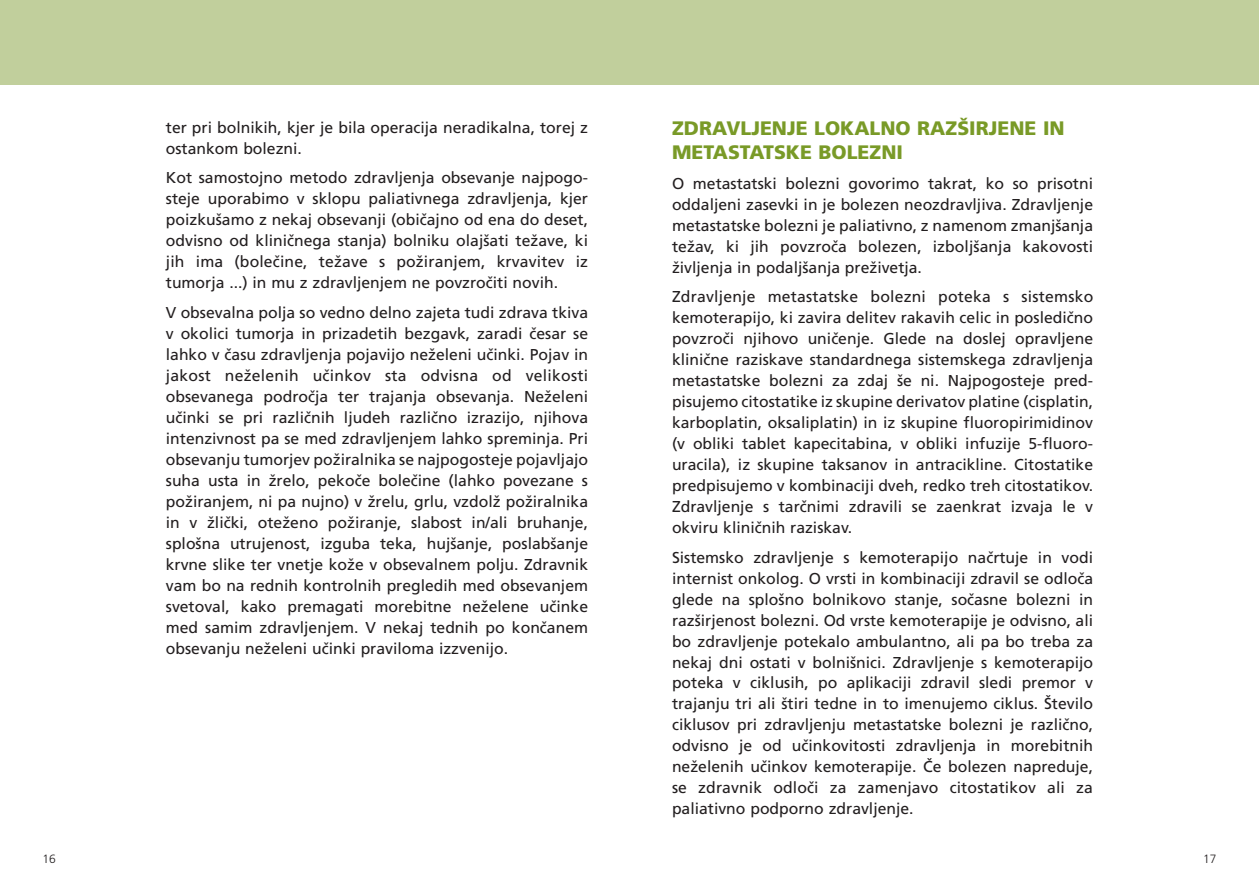
<style>
.page{position:relative;width:1259px;height:893px;background:#fff}
.page>*{position:absolute;margin:0;border:0;box-sizing:border-box;transform-origin:0 0}
.t1{font:900 19.5px/24px "Frutiger CE";color:#799a27}
.t2{font:15.75px/21px "Frutiger CE";color:#231f20;text-align:justify}
.t3{font:300 12px "Frutiger CE";color:#231f20}
</style>
<div class="page">
<div style="left:0;top:0;width:1259px;height:85px;background:#c1cf9c"></div>
<p class="t2" style="left:166px;top:117px;width:424px">ter pri bolnikih, kjer je bila operacija neradikalna, torej z ostankom bolezni.</p>
<p class="t2" style="left:166px;top:167px;width:424px">Kot samostojno metodo zdravljenja obsevanje najpogo&shy;steje uporabimo v sklopu paliativnega zdravljenja, kjer poizkušamo z nekaj obsevanji (običajno od ena do deset, odvisno od kliničnega stanja) bolniku olajšati težave, ki jih ima (bolečine, težave s požiranjem, krvavitev iz tumorja ...) in mu z zdravljenjem ne povzročiti novih.</p>
<p class="t2" style="left:166px;top:302px;width:424px">V obsevalna polja so vedno delno zajeta tudi zdrava tkiva v okolici tumorja in prizadetih bezgavk, zaradi česar se lahko v času zdravljenja pojavijo neželeni učinki. Pojav in jakost neželenih učinkov sta odvisna od velikosti obsevanega področja ter trajanja obsevanja. Neželeni učinki se pri različnih ljudeh različno izrazijo, njihova intenzivnost pa se med zdravljenjem lahko spreminja. Pri obsevanju tumorjev požiralnika se najpogosteje pojavljajo suha usta in žrelo, pekoče bolečine (lahko povezane s požiranjem, ni pa nujno) v žrelu, grlu, vzdolž požiralnika in v žlički, oteženo požiranje, slabost in/ali bruhanje, splošna utrujenost, izguba teka, hujšanje, poslabšanje krvne slike ter vnetje kože v obsevalnem polju. Zdravnik vam bo na rednih kontrolnih pregledih med obsevanjem svetoval, kako premagati morebitne neželene učinke med samim zdravljenjem. V nekaj tednih po končanem obsevanju neželeni učinki praviloma izzvenijo.</p>
<p class="t1" style="left:672px;top:116px;width:394px">ZDRAVLJENJE LOKALNO RAZŠIRJENE IN<br>METASTATSKE BOLEZNI</p>
<p class="t2" style="left:672px;top:173px;width:423px">O metastatski bolezni govorimo takrat, ko so prisotni oddaljeni zasevki in je bolezen neozdravljiva. Zdravljenje metastatske bolezni je paliativno, z namenom zmanjšanja težav, ki jih povzroča bolezen, izboljšanja kakovosti življenja in podaljšanja preživetja.</p>
<p class="t2" style="left:672px;top:286px;width:423px">Zdravljenje metastatske bolezni poteka s sistemsko kemoterapijo, ki zavira delitev rakavih celic in posledično povzroči njihovo uničenje. Glede na doslej opravljene klinične raziskave standardnega sistemskega zdravljenja metastatske bolezni za zdaj še ni. Najpogosteje pred&shy;pisujemo citostatike iz skupine derivatov platine (cisplatin, karboplatin, oksaliplatin) in iz skupine fluoropirimidinov (v obliki tablet kapecitabina, v obliki infuzije 5-fluoro&shy;uracila), iz skupine taksanov in antracikline. Citostatike predpisujemo v kombinaciji dveh, redko treh citostatikov.<br>Zdravljenje s tarčnimi zdravili se zaenkrat izvaja le v okviru kliničnih raziskav.</p>
<p class="t2" style="left:672px;top:546px;width:422px">Sistemsko zdravljenje s kemoterapijo načrtuje in vodi internist onkolog. O vrsti in kombinaciji zdravil se odloča glede na splošno bolnikovo stanje, sočasne bolezni in razširjenost bolezni. Od vrste kemoterapije je odvisno, ali bo zdravljenje potekalo ambulantno, ali pa bo treba za nekaj dni ostati v bolnišnici. Zdravljenje s kemoterapijo poteka v ciklusih, po aplikaciji zdravil sledi premor v trajanju tri ali štiri tedne in to imenujemo ciklus. Število ciklusov pri zdravljenju metastatske bolezni je različno, odvisno je od učinkovitosti zdravljenja in morebitnih neželenih učinkov kemoterapije. Če bolezen napreduje, se zdravnik odloči za zamenjavo citostatikov ali za paliativno podporno zdravljenje.</p>
<p class="t3" style="left:43px;top:851px;width:15px">16</p>
<p class="t3" style="left:1203px;top:851px;width:15px">17</p>
</div>
